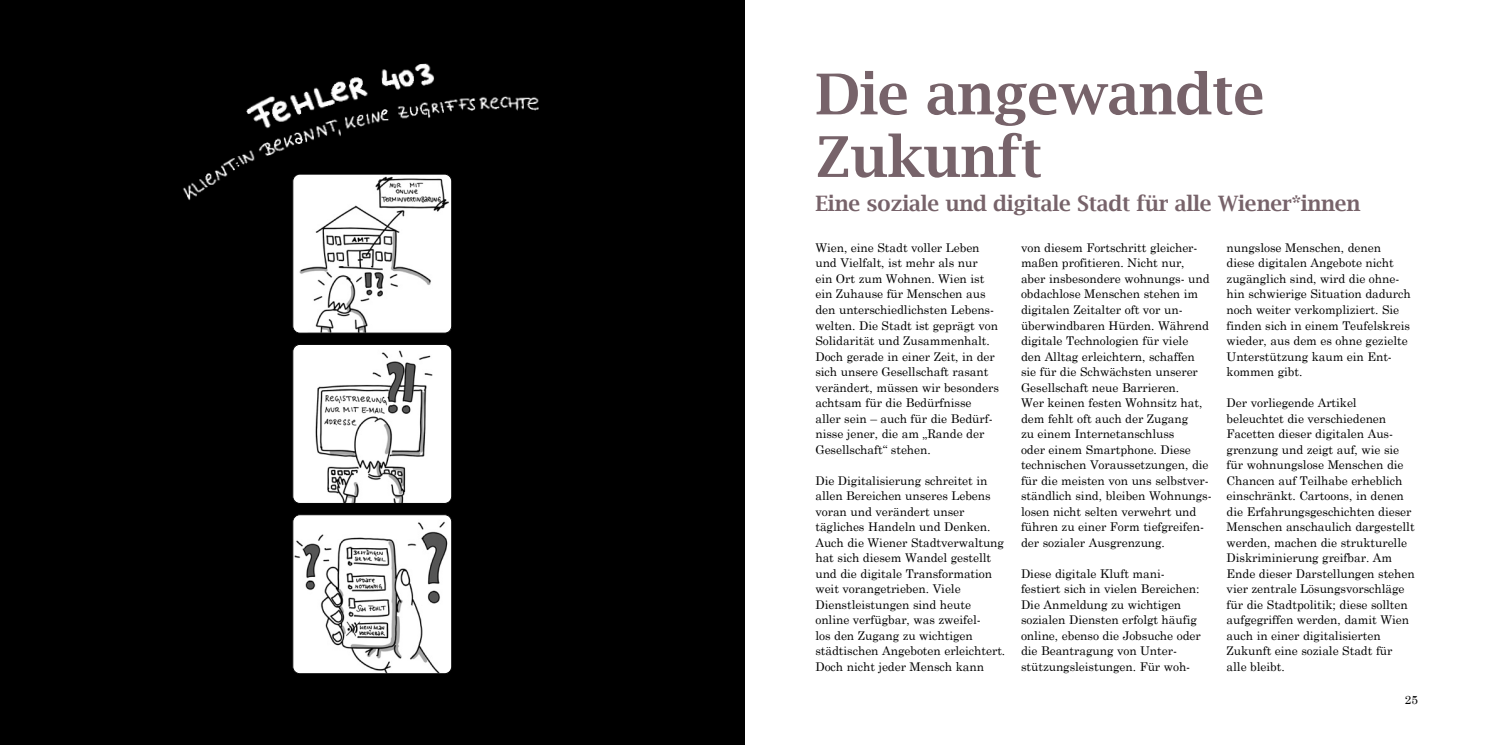
<style>
.page{position:relative;width:1489px;height:745px;background:#fff}
.page>*{position:absolute;margin:0;border:0;box-sizing:border-box;transform-origin:0 0}
.t1{font:600 56.25px/62.5px "Lucida Bright";letter-spacing:-.005em;color:#77636a}
.t2{font:600 21.25px "Lucida Bright";letter-spacing:-.01em;color:#77636a}
.t3{font:12px/15.5px "Century Schoolbook";letter-spacing:-.005em;color:#000}
.t4{font:11.88px "Century Schoolbook";color:#000}
</style>
<div class="page">
<div style="left:0;top:0;width:744px;height:744px;background:#000"></div>
<img style="left:183px;top:63px;width:356px;height:138px">
<img style="left:293px;top:174px;width:158px;height:158px">
<div style="left:292px;top:174px;width:160px;height:159px;border:1px solid #000;border-radius:7px"></div>
<img style="left:294px;top:346px;width:157px;height:156px">
<div style="left:292px;top:344px;width:160px;height:159px;border:1px solid #000;border-radius:7px"></div>
<img style="left:293px;top:516px;width:158px;height:156px">
<div style="left:292px;top:514px;width:160px;height:159px;border:1px solid #000;border-radius:7px"></div>
<h1 class="t1" style="left:815px;top:63px;width:451px">Die angewandte<br>Zukunft</h1>
<h2 class="t2" style="left:815px;top:191px;width:546px">Eine soziale und digitale Stadt für alle Wiener*innen</h2>
<p class="t3" style="left:815px;top:238px;width:185px">Wien, eine Stadt voller Leben und Vielfalt, ist mehr als nur<br>ein Ort zum Wohnen. Wien ist ein Zuhause für Menschen aus den unterschiedlichsten Lebens&shy;welten. Die Stadt ist geprägt von<br>Solidarität und Zusammenhalt.<br>Doch gerade in einer Zeit, in der sich unsere Gesellschaft rasant verändert, müssen wir besonders achtsam für die Bedürfnisse aller sein – auch für die Bedürf&shy;nisse jener, die am „Rande der<br>Gesellschaft“ stehen.</p>
<p class="t3" style="left:815px;top:471px;width:191px">Die Digitalisierung schreitet in allen Bereichen unseres Lebens voran und verändert unser tägliches Handeln und Denken.<br>Auch die Wiener Stadtverwaltung hat sich diesem Wandel gestellt und die digitale Transformation weit vorangetrieben. Viele<br>Dienstleistungen sind heute online verfügbar, was zweifel-<br>los den Zugang zu wichtigen städtischen Angeboten erleichtert.<br>Doch nicht jeder Mensch kann</p>
<p class="t3" style="left:1226px;top:238px;width:186px">nungslose Menschen, denen diese digitalen Angebote nicht zugänglich sind, wird die ohne&shy;hin schwierige Situation dadurch noch weiter verkompliziert. Sie finden sich in einem Teufelskreis wieder, aus dem es ohne gezielte<br>Unterstützung kaum ein Ent&shy;kommen gibt.</p>
<p class="t3" style="left:1226px;top:394px;width:190px">Der vorliegende Artikel beleuchtet die verschiedenen<br>Facetten dieser digitalen Aus&shy;grenzung und zeigt auf, wie sie für wohnungslose Menschen die<br>Chancen auf Teilhabe erheblich einschränkt. Cartoons, in denen die Erfahrungsgeschichten dieser<br>Menschen anschaulich dargestellt werden, machen die strukturelle<br>Diskriminierung greifbar. Am<br>Ende dieser Darstellungen stehen vier zentrale Lösungsvorschläge für die Stadtpolitik; diese sollten aufgegriffen werden, damit Wien auch in einer digitalisierten<br>Zukunft eine soziale Stadt für alle bleibt.</p>
<p class="t3" style="left:1020px;top:239px;width:192px">von diesem Fortschritt gleicher&shy;maßen profitieren. Nicht nur, aber insbesondere wohnungs- und obdachlose Menschen stehen im digitalen Zeitalter oft vor un&shy;überwindbaren Hürden. Während digitale Technologien für viele<br>den Alltag erleichtern, schaffen sie für die Schwächsten unserer<br>Gesellschaft neue Barrieren.<br>Wer keinen festen Wohnsitz hat, dem fehlt oft auch der Zugang<br>zu einem Internetanschluss<br>oder einem Smartphone. Diese technischen Voraussetzungen, die für die meisten von uns selbstver&shy;ständlich sind, bleiben Wohnungs&shy;losen nicht selten verwehrt und führen zu einer Form tiefgreifen&shy;der sozialer Ausgrenzung.</p>
<p class="t3" style="left:1020px;top:564px;width:181px">Diese digitale Kluft mani&shy;festiert sich in vielen Bereichen:<br>Die Anmeldung zu wichtigen sozialen Diensten erfolgt häufig online, ebenso die Jobsuche oder die Beantragung von Unter&shy;stützungsleistungen. Für woh-</p>
<p class="t4" style="left:1404px;top:689px;width:15px">25</p>
</div>
